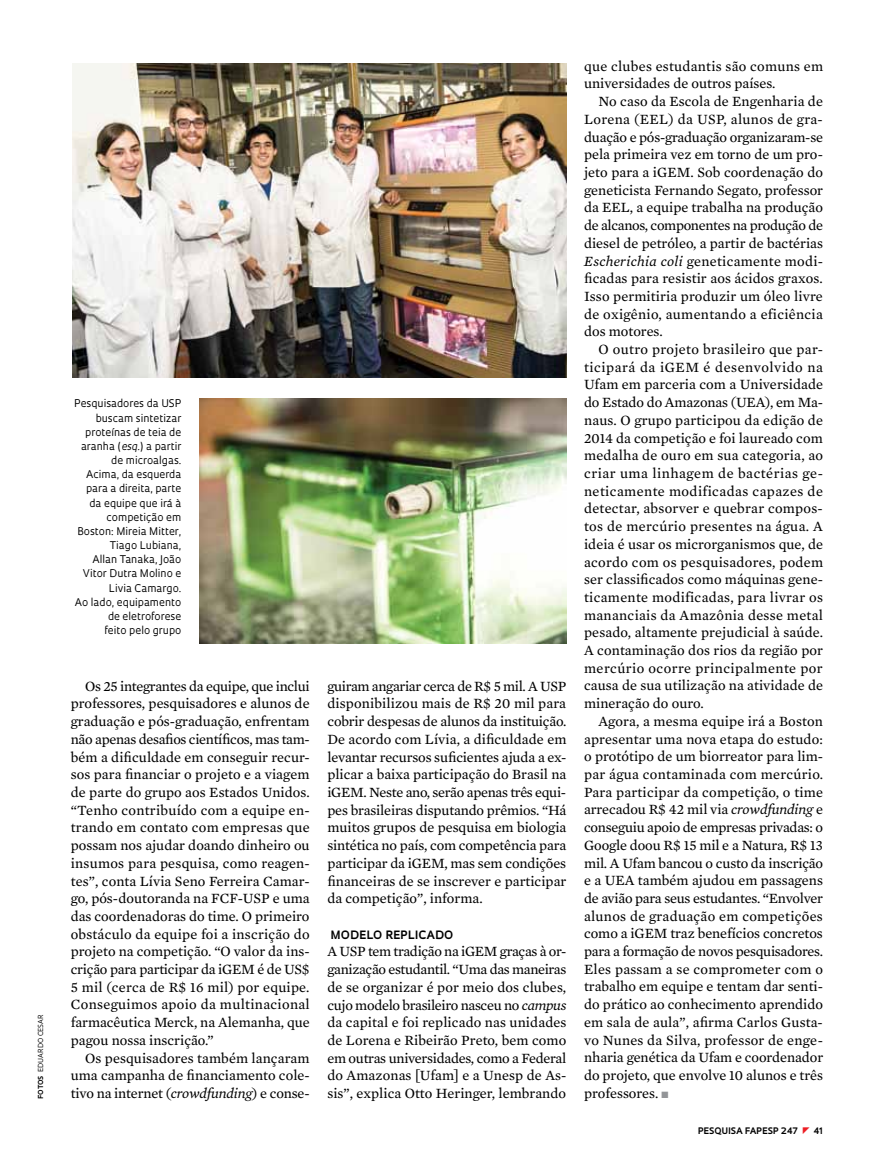
<style>
.page{position:relative;width:885px;height:1169px;background:#fff}
.page>*{position:absolute;margin:0;border:0;box-sizing:border-box;transform-origin:0 0}
.t1{font:14.4px/17.7px "Mercury Text G2";color:#000;text-align:justify}
.t2{font:700 11.25px "Oculum";letter-spacing:.035em;color:#000}
.t3{font:10.35px/14.1px "Oculum";color:#000;text-align:right}
.t4{font:700 8.7px "Oculum";letter-spacing:.015em;color:#000}
.t5{font:6.75px "Oculum";letter-spacing:.015em;color:#000}
.s1{font-weight:700}
.s2{font-style:italic}
.s3{color:#939598}
</style>
<div class="page">
<img style="left:72px;top:64px;width:494px;height:313px">
<img style="left:199px;top:398px;width:368px;height:246px">
<p class="t5" style="left:36px;top:1098px;width:86px;rotate:-90deg"><span class="s1">FOTOS</span> EDUARDO CESAR</p>
<p class="t3" style="left:74px;top:396px;width:109px">Pesquisadores da USP buscam sintetizar proteínas de teia de aranha (<span class="s2">esq.</span>) a partir de microalgas.<br>Acima, da esquerda para a direita, parte da equipe que irá à competição em<br>Boston: Mireia Mitter,<br>Tiago Lubiana,<br>Allan Tanaka, João<br>Vitor Dutra Molino e<br>Livia Camargo.<br>Ao lado, equipamento de eletroforese<br>feito pelo grupo</p>
<p class="t1" style="left:71px;top:676px;width:241px;text-indent:14px">Os 25 integrantes da equipe, que inclui professores, pesquisadores e alunos de graduação e pós-graduação, enfrentam não apenas desafios científicos, mas tam&shy;bém a dificuldade em conseguir recur&shy;sos para financiar o projeto e a viagem de parte do grupo aos Estados Unidos. “Tenho contribuído com a equipe en&shy;trando em contato com empresas que possam nos ajudar doando dinheiro ou insumos para pesquisa, como reagen&shy;tes”, conta Lívia Seno Ferreira Camar&shy;go, pós-doutoranda na FCF-USP e uma das coordenadoras do time. O primeiro obstáculo da equipe foi a inscrição do projeto na competição. “O valor da ins&shy;crição para participar da iGEM é de US$ 5 mil (cerca de R$ 16 mil) por equipe.<br>Conseguimos apoio da multinacional farmacêutica Merck, na Alemanha, que pagou nossa inscrição.”</p>
<p class="t1" style="left:71px;top:1048px;width:240px;text-align:right">Os pesquisadores também lançaram uma campanha de financiamento cole-</p>
<p class="t1" style="left:71px;top:1083px;width:240px">tivo na internet (<span class="s2">crowdfunding</span>) e conse-</p>
<p class="t1" style="left:327px;top:676px;width:241px">guiram angariar cerca de R$ 5 mil. A USP disponibilizou mais de R$ 20 mil para cobrir despesas de alunos da instituição.<br>De acordo com Lívia, a dificuldade em levantar recursos suficientes ajuda a ex&shy;plicar a baixa participação do Brasil na iGEM. Neste ano, serão apenas três equi&shy;pes brasileiras disputando prêmios. “Há muitos grupos de pesquisa em biologia sintética no país, com competência para participar da iGEM, mas sem condições financeiras de se inscrever e participar da competição”, informa.</p>
<p class="t2" style="left:331px;top:926px;width:124px">MODELO REPLICADO</p>
<p class="t1" style="left:327px;top:942px;width:241px">A USP tem tradição na iGEM graças à or&shy;ganização estudantil. “Uma das maneiras de se organizar é por meio dos clubes, cujo modelo brasileiro nasceu no <span class="s2">campus </span>da capital e foi replicado nas unidades de Lorena e Ribeirão Preto, bem como em outras universidades, como a Federal do Amazonas [Ufam] e a Unesp de As&shy;sis”, explica Otto Heringer, lembrando</p>
<p class="t1" style="left:584px;top:56px;width:241px">que clubes estudantis são comuns em universidades de outros países.</p>
<p class="t1" style="left:584px;top:92px;width:241px;text-indent:14px">No caso da Escola de Engenharia de Lorena (EEL) da USP, alunos de gra&shy;duação e pós-graduação organizaram-se pela primeira vez em torno de um pro&shy;jeto para a iGEM. Sob coordenação do geneticista Fernando Segato, professor da EEL, a equipe trabalha na produção de alcanos, componentes na produção de diesel de petróleo, a partir de bactérias <span class="s2">Escherichia coli</span> geneticamente modi&shy;ficadas para resistir aos ácidos graxos.<br>Isso permitiria produzir um óleo livre de oxigênio, aumentando a eficiência dos motores.</p>
<p class="t1" style="left:584px;top:340px;width:241px;text-indent:14px">O outro projeto brasileiro que par&shy;ticipará da iGEM é desenvolvido na Ufam em parceria com a Universidade do Estado do Amazonas (UEA), em Ma&shy;naus. O grupo participou da edição de 2014 da competição e foi laureado com medalha de ouro em sua categoria, ao criar uma linhagem de bactérias ge&shy;neticamente modificadas capazes de detectar, absorver e quebrar compos&shy;tos de mercúrio presentes na água. A ideia é usar os microrganismos que, de acordo com os pesquisadores, podem ser classificados como máquinas gene&shy;ticamente modificadas, para livrar os mananciais da Amazônia desse metal pesado, altamente prejudicial à saúde.<br>A contaminação dos rios da região por mercúrio ocorre principalmente por causa de sua utilização na atividade de mineração do ouro.</p>
<p class="t1" style="left:584px;top:711px;width:241px;text-indent:14px">Agora, a mesma equipe irá a Boston apresentar uma nova etapa do estudo: o protótipo de um biorreator para lim&shy;par água contaminada com mercúrio.<br>Para participar da competição, o time arrecadou R$ 42 mil via <span class="s2">crowdfunding</span> e conseguiu apoio de empresas privadas: o Google doou R$ 15 mil e a Natura, R$ 13 mil. A Ufam bancou o custo da inscrição e a UEA também ajudou em passagens de avião para seus estudantes. “Envolver alunos de graduação em competições como a iGEM traz benefícios concretos para a formação de novos pesquisadores.<br>Eles passam a se comprometer com o trabalho em equipe e tentam dar senti&shy;do prático ao conhecimento aprendido em sala de aula”, afirma Carlos Gusta&shy;vo Nunes da Silva, professor de enge&shy;nharia genética da Ufam e coordenador do projeto, que envolve 10 alunos e três professores. <span class="s3">■</span></p>
<p class="t4" style="left:698px;top:1124px;width:101px">PESQUISA FAPESP 247</p>
<p class="t4" style="left:813px;top:1124px;width:11px">41</p>
</div>
